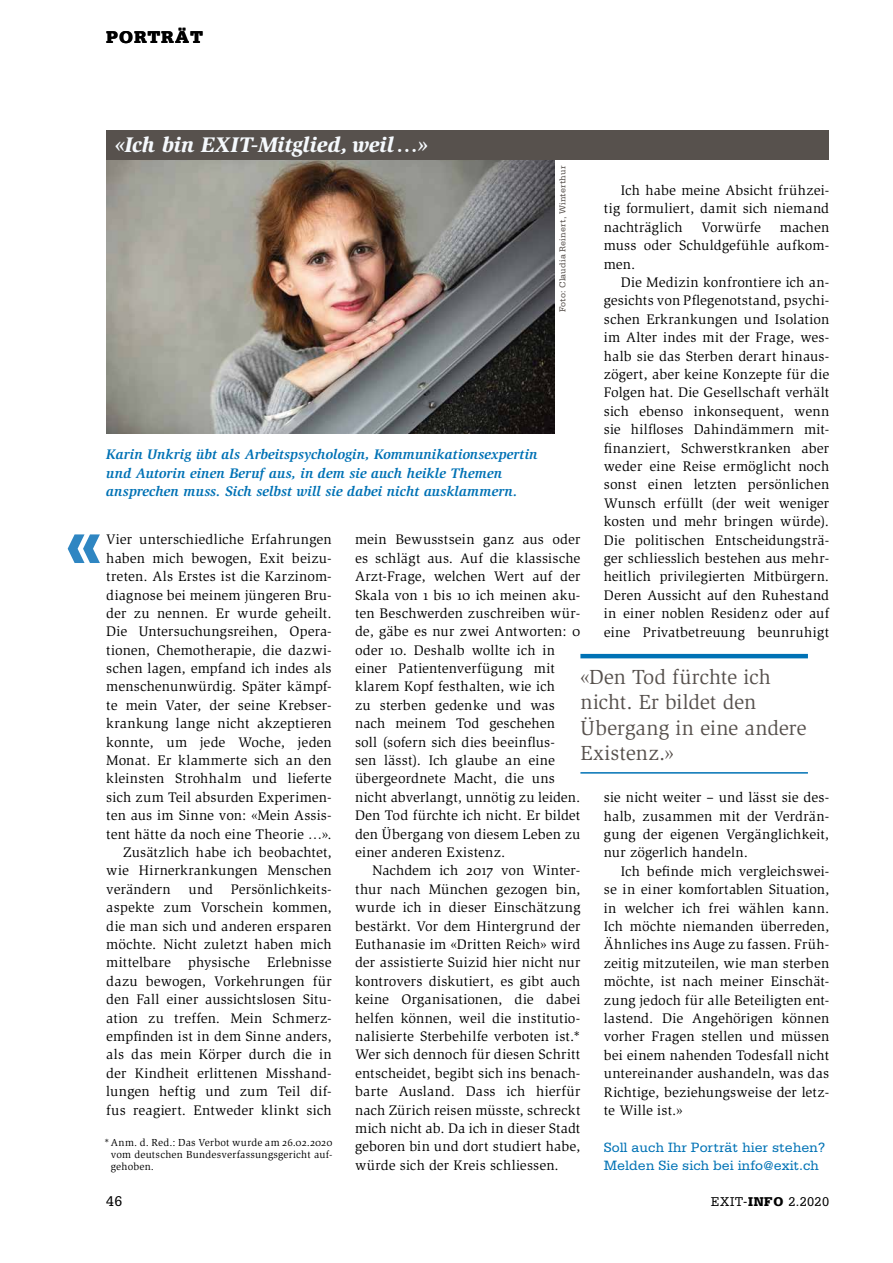
<style>
.page{position:relative;width:893px;height:1263px;background:#fff}
.page>*{position:absolute;margin:0;border:0;box-sizing:border-box;transform-origin:0 0}
.t1{font:italic 900 21.75px "Slimbach Std";letter-spacing:-.005em;color:#f5f9fd}
.t2{font:21px/25.5px "Slimbach Std";color:#57514d}
.t3{font:900 18px "Serifa LT";letter-spacing:.05em;color:#000}
.t4{font:15px "Serifa LT";color:#000;scale:.95 1}
.t5{font:14.25px/18.5px "Slimbach Std";letter-spacing:.01em;color:#000;text-align:justify}
.t6{font:italic 700 14.25px/18.5px "Slimbach Std";letter-spacing:.005em;color:#0072b5}
.t7{font:14.25px/18.5px "Serifa LT";color:#0072b5}
.t8{font:14.25px "Slimbach Std";letter-spacing:.035em;color:#000}
.t9{font:13.5px "Serifa LT";letter-spacing:.04em;color:#000;scale:.95 1}
.t10{font:10.5px/12px "Slimbach Std";letter-spacing:.02em;color:#000;text-align:justify}
.t11{font:9px "Serifa LT";letter-spacing:.02em;color:#57514d}
.s1{font-size:13.5px}
.s2{font-weight:900}
</style>
<div class="page">
<img style="left:106px;top:160px;width:448px;height:274px">
<div style="left:106px;top:130px;width:723px;height:30px;background:#57514d"></div>
<svg style="left:68px;top:534px;width:32px;height:29px"></svg>
<hr style="left:580px;top:654px;width:228px;height:4px;background:#0072b5">
<hr style="left:580px;top:772px;width:228px;height:2px;background:#0072b5">
<p class="t3" style="left:106px;top:27px;width:98px">PORTRÄT</p>
<h1 class="t1" style="left:115px;top:132px;width:315px">«Ich bin EXIT-Mitglied, weil…»</h1>
<p class="t11" style="left:558px;top:312px;width:148px;rotate:-90deg">Foto: Claudia Reinert, Winterthur</p>
<p class="t5" style="left:604px;top:181px;width:227px;text-indent:17px">Ich habe meine Absicht frühzei&shy;tig formuliert, damit sich niemand nachträglich</p>
<p class="t8" style="left:701px;top:219px;width:61px">Vorwürfe</p>
<p class="t5" style="left:604px;top:218px;width:227px;text-indent:176px">machen muss oder Schuldgefühle aufkom&shy;men.</p>
<p class="t5" style="left:604px;top:273px;width:227px;text-indent:17px">Die Medizin konfrontiere ich an&shy;gesichts von Pflegenotstand, psychi&shy;schen Erkrankungen und Isolation im Alter indes mit der Frage, wes&shy;halb sie das Sterben derart hinaus&shy;zögert, aber keine Konzepte für die Folgen hat. Die Gesellschaft verhält sich ebenso inkonsequent, wenn sie hilfloses Dahindämmern mit&shy;finanziert, Schwerstkranken aber weder eine Reise ermöglicht noch sonst einen letzten persönlichen Wunsch erfüllt (der weit weniger kosten und mehr bringen würde).<br>Die politischen Entscheidungsträ&shy;ger schliesslich bestehen aus mehr&shy;heitlich privilegierten Mitbürgern.<br>Deren Aussicht auf den Ruhestand in einer noblen Residenz oder auf eine Privatbetreuung beunruhigt</p>
<p class="t6" style="left:106px;top:445px;width:433px">Karin Unkrig übt als Arbeitspsychologin, Kommunikationsexpertin und Autorin einen Beruf aus, in dem sie auch heikle Themen ansprechen muss. Sich selbst will sie dabei nicht ausklammern.</p>
<p class="t5" style="left:106px;top:530px;width:227px;text-align:right">Vier unterschiedliche Erfahrungen haben mich bewogen, Exit beizu&shy;treten. Als Erstes ist die Karzinom&shy;diagnose bei meinem jüngeren Bru&shy;der zu nennen. Er wurde geheilt.<br>Die Untersuchungsreihen, Opera&shy;tionen, Chemotherapie, die dazwi&shy;schen lagen, empfand ich indes als menschenunwürdig. Später kämpf&shy;te mein Vater, der seine Krebser&shy;krankung lange nicht akzeptieren konnte, um jede Woche, jeden Monat. Er klammerte sich an den kleinsten Strohhalm und lieferte sich zum Teil absurden Experimen&shy;ten aus im Sinne von: «Mein Assis&shy;tent hätte da noch eine Theorie …».<br>Zusätzlich habe ich beobachtet, wie Hirnerkrankungen Menschen verändern und Persönlichkeits&shy;aspekte zum Vorschein kommen, die man sich und anderen ersparen möchte. Nicht zuletzt haben mich mittelbare physische Erlebnisse dazu bewogen, Vorkehrungen für den Fall einer aussichtslosen Situ&shy;ation zu treffen. Mein Schmerz&shy;empfinden ist in dem Sinne anders, als das mein Körper durch die in der Kindheit erlittenen Misshand&shy;lungen heftig und zum Teil dif&shy;fus reagiert. Entweder klinkt sich</p>
<p class="t5" style="left:355px;top:530px;width:227px;text-align:left">mein Bewusstsein ganz aus oder es schlägt aus. Auf die klassische<br>Arzt-Frage, welchen Wert auf der<br>Skala von 1 bis 10 ich meinen aku&shy;ten Beschwerden zuschreiben wür&shy;de, gäbe es nur zwei Antworten: 0 oder 10. Deshalb wollte ich in einer Patientenverfügung mit klarem Kopf festhalten, wie ich<br>zu sterben gedenke und was nach meinem Tod geschehen soll (sofern sich dies beeinflus-<br>sen lässt). Ich glaube an eine übergeordnete Macht, die uns nicht abverlangt, unnötig zu leiden.<br>Den Tod fürchte ich nicht. Er bildet den Übergang von diesem Leben zu einer anderen Existenz.</p>
<p class="t5" style="left:355px;top:861px;width:227px;text-indent:17px">Nachdem ich 2017 von Winter&shy;thur nach München gezogen bin, wurde ich in dieser Einschätzung bestärkt. Vor dem Hintergrund der Euthanasie im «Dritten Reich» wird der assistierte Suizid hier nicht nur kontrovers diskutiert, es gibt auch keine Organisationen, die dabei helfen können, weil die institutio&shy;nalisierte Sterbehilfe verboten ist.* Wer sich dennoch für diesen Schritt entscheidet, begibt sich ins benach&shy;barte Ausland. Dass ich hierfür nach Zürich reisen müsste, schreckt mich nicht ab. Da ich in dieser Stadt geboren bin und dort studiert habe, würde sich der Kreis schliessen.</p>
<h2 class="t2" style="left:580px;top:664px;width:228px">«Den Tod fürchte ich nicht. Er bildet den<br>Übergang in eine andere<br>Existenz.»</h2>
<p class="t5" style="left:604px;top:788px;width:227px">sie nicht weiter – und lässt sie des&shy;halb, zusammen mit der Verdrän&shy;gung der eigenen Vergänglichkeit, nur zögerlich handeln.</p>
<p class="t5" style="left:604px;top:862px;width:227px;text-indent:17px">Ich befinde mich vergleichswei&shy;se in einer komfortablen Situation, in welcher ich frei wählen kann.<br>Ich möchte niemanden überreden, Ähnliches ins Auge zu fassen. Früh&shy;zeitig mitzuteilen, wie man sterben möchte, ist nach meiner Einschät&shy;zung jedoch für alle Beteiligten ent&shy;lastend. Die Angehörigen können vorher Fragen stellen und müssen bei einem nahenden Todesfall nicht untereinander aushandeln, was das Richtige, beziehungsweise der letz&shy;te Wille ist.»</p>
<p class="t7" style="left:604px;top:1138px;width:223px">Soll auch Ihr Porträt hier stehen?<br>Melden Sie sich bei info<span class="s1">@</span>exit.ch</p>
<p class="t10" style="left:111px;top:1136px;width:223px;text-indent:-7px">* Anm. d. Red.: Das Verbot wurde am 26.02.2020 vom deutschen Bundesverfassungsgericht auf&shy;gehoben.</p>
<p class="t4" style="left:106px;top:1193px;width:15px">46</p>
<p class="t9" style="left:711px;top:1194px;width:126px">EXIT-<span class="s2">INFO</span> 2.2020</p>
</div>
